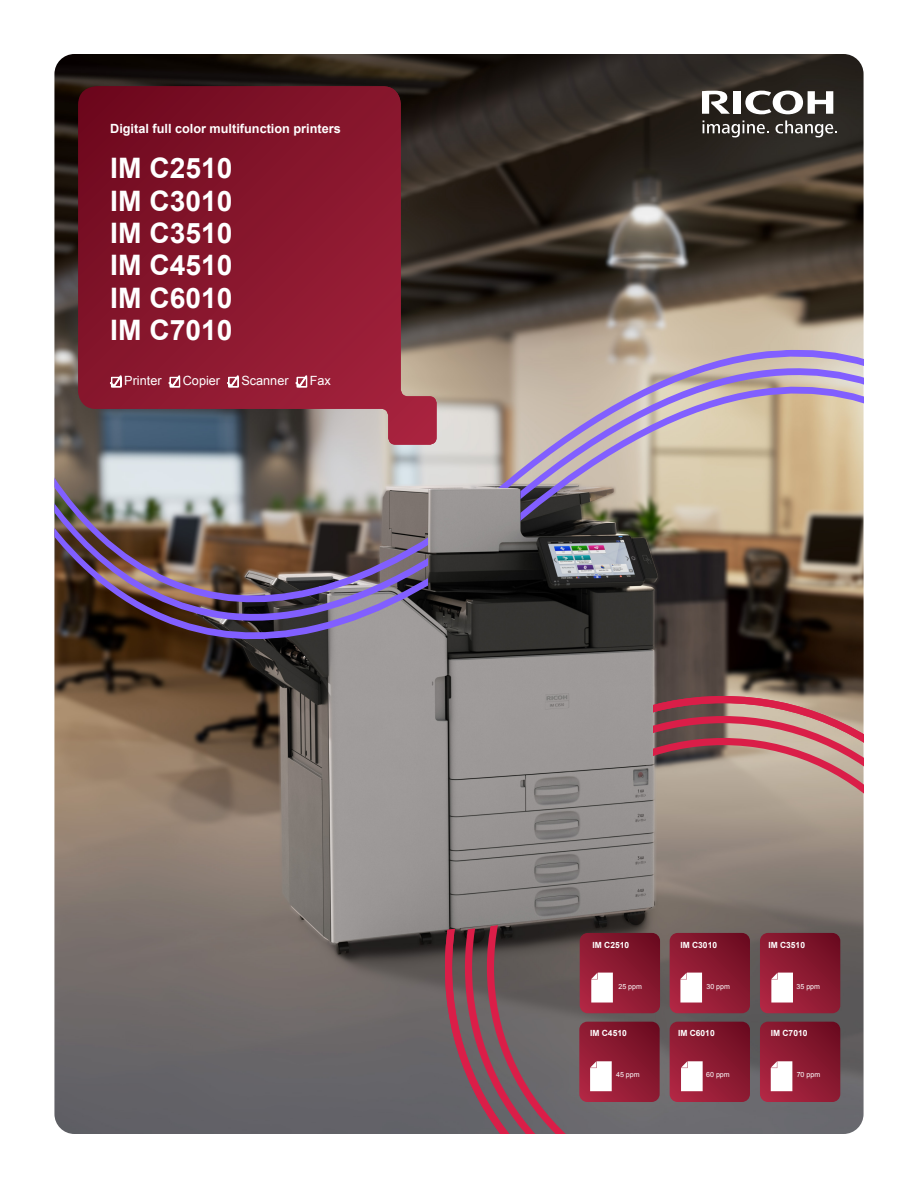
<style>
.page{position:relative;width:918px;height:1188px;background:#fff}
.page>*{position:absolute;margin:0;border:0;box-sizing:border-box;transform-origin:0 0}
.Paragraph_Style1{font:700 28.2px/32.4px "Arial";color:#fff}
.Paragraph_Style1-2{font:700 12.75px "Arial";color:#fff}
.Paragraph_Style2{font:12.75px "Arial";color:#fff}
.Paragraph_Style1-3{font:700 8.4px "Arial";color:#fff}
.Paragraph_Style1-4{font:7.05px "Arial";color:#fff}
</style>
<div class="page">
<img style="left:54px;top:54px;width:810px;height:1080px">
<svg style="left:78px;top:86px;width:359px;height:359px"></svg>
<svg style="left:745px;top:91px;width:88px;height:23px"></svg>
<div style="left:733px;top:91px;width:8px;height:23px;background:#fff"></div>
<svg style="left:702px;top:91px;width:28px;height:23px"></svg>
<svg style="left:703px;top:120px;width:66px;height:18px"></svg>
<svg style="left:776px;top:120px;width:61px;height:18px"></svg>
<svg style="left:445px;top:925px;width:16px;height:209px"></svg>
<svg style="left:461px;top:925px;width:22px;height:209px"></svg>
<svg style="left:483px;top:925px;width:367px;height:209px"></svg>
<img style="left:54px;top:366px;width:374px;height:282px">
<svg style="left:465px;top:347px;width:399px;height:284px"></svg>
<svg style="left:654px;top:696px;width:210px;height:20px"></svg>
<svg style="left:654px;top:716px;width:210px;height:22px"></svg>
<svg style="left:654px;top:738px;width:210px;height:362px"></svg>
<svg style="left:110px;top:376px;width:11px;height:11px"></svg>
<svg style="left:169px;top:376px;width:11px;height:11px"></svg>
<svg style="left:227px;top:376px;width:11px;height:11px"></svg>
<svg style="left:296px;top:376px;width:11px;height:11px"></svg>
<svg style="left:580px;top:933px;width:80px;height:80px"></svg>
<svg style="left:670px;top:933px;width:80px;height:80px"></svg>
<svg style="left:579px;top:1022px;width:81px;height:80px"></svg>
<svg style="left:760px;top:1022px;width:80px;height:80px"></svg>
<svg style="left:760px;top:933px;width:80px;height:80px"></svg>
<svg style="left:670px;top:1022px;width:80px;height:80px"></svg>
<p class="Paragraph_Style1-2" style="left:110px;top:120px;width:232px">Digital full color multifunction printers</p>
<p class="Paragraph_Style1" style="left:110px;top:153px;width:124px">IM C2510</p>
<p class="Paragraph_Style1" style="left:110px;top:185px;width:124px">IM C3010</p>
<p class="Paragraph_Style1" style="left:110px;top:218px;width:124px">IM C3510</p>
<p class="Paragraph_Style1" style="left:110px;top:250px;width:124px">IM C4510</p>
<p class="Paragraph_Style1" style="left:110px;top:283px;width:124px">IM C6010<br>IM C7010</p>
<p class="Paragraph_Style2" style="left:124px;top:373px;width:39px">Printer</p>
<p class="Paragraph_Style2" style="left:183px;top:373px;width:39px">Copier</p>
<p class="Paragraph_Style2" style="left:241px;top:373px;width:49px">Scanner</p>
<p class="Paragraph_Style2" style="left:310px;top:373px;width:23px">Fax</p>
<p class="Paragraph_Style1-3" style="left:593px;top:940px;width:38px">IM C2510</p>
<p class="Paragraph_Style1-4" style="left:618px;top:982px;width:25px">25 ppm</p>
<p class="Paragraph_Style1-3" style="left:680px;top:940px;width:38px">IM C3010</p>
<p class="Paragraph_Style1-4" style="left:706px;top:982px;width:25px">30 ppm</p>
<p class="Paragraph_Style1-3" style="left:768px;top:940px;width:38px">IM C3510</p>
<p class="Paragraph_Style1-4" style="left:797px;top:982px;width:25px">35 ppm</p>
<p class="Paragraph_Style1-3" style="left:590px;top:1028px;width:38px">IM C4510</p>
<p class="Paragraph_Style1-3" style="left:771px;top:1028px;width:38px">IM C7010</p>
<p class="Paragraph_Style1-4" style="left:616px;top:1070px;width:25px">45 ppm</p>
<p class="Paragraph_Style1-4" style="left:797px;top:1070px;width:25px">70 ppm</p>
<p class="Paragraph_Style1-3" style="left:678px;top:1028px;width:38px">IM C6010</p>
<p class="Paragraph_Style1-4" style="left:706px;top:1070px;width:25px">60 ppm</p>
</div>
